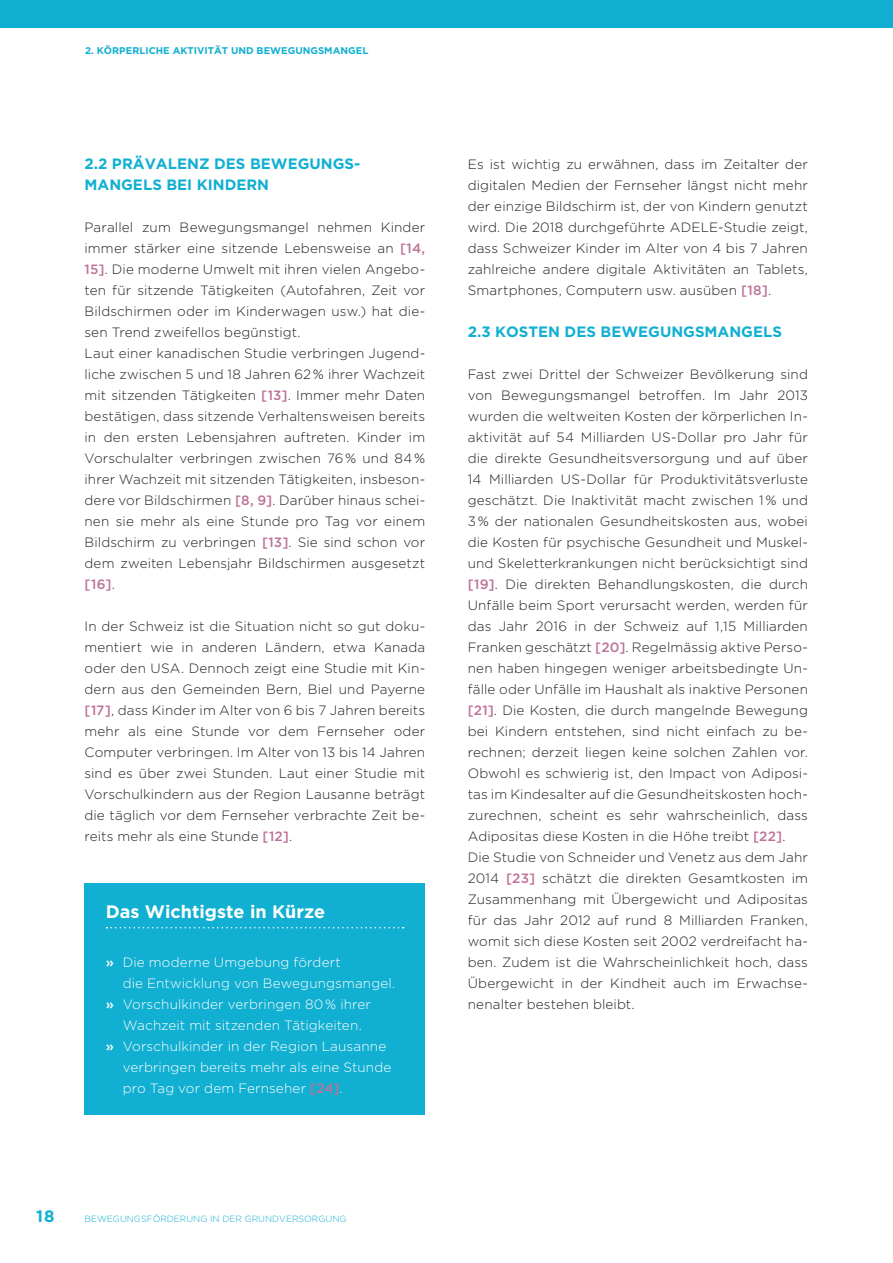
<style>
.page{position:relative;width:893px;height:1263px;background:#fff}
.page>*{position:absolute;margin:0;border:0;box-sizing:border-box;transform-origin:0 0}
.t1{font:700 18px "Gotham";color:#fff}
.t2{font:700 16.5px "Gotham";color:#11afd1}
.t3{font:700 15px/21px "Gotham";color:#11afd1}
.t4{font:300 13.5px/21px "Gotham";letter-spacing:.01em;color:#231f20}
.t5{font:300 13.5px "Gotham";letter-spacing:.01em;color:#fff}
.t6{font:700 9.75px "Gotham";color:#11afd1}
.t7{font:300 9px "Gotham";color:#11afd1}
.s1{font-weight:500;color:#bd7298}
.s2{font-weight:500}
</style>
<div class="page">
<div style="left:0;top:0;width:893px;height:28px;background:#11afd1"></div>
<div style="left:85px;top:883px;width:340px;height:231px;background:#11afd1"></div>
<svg style="left:107px;top:927px;width:297px;height:1px"></svg>
<p class="t6" style="left:85px;top:45px;width:285px">2. KÖRPERLICHE AKTIVITÄT UND BEWEGUNGSMANGEL</p>
<p class="t3" style="left:85px;top:153px;width:276px">2.2 PRÄVALENZ DES BEWEGUNGS-<br>MANGELS BEI KINDERN</p>
<p class="t4" style="left:84px;top:217px;width:342px">Parallel zum Bewegungsmangel nehmen Kinder immer stärker eine sitzende Lebensweise an <span class="s1">[14, 15]</span>. Die moderne Umwelt mit ihren vielen Angebo&shy;ten für sitzende Tätigkeiten (Autofahren, Zeit vor Bildschirmen oder im Kinderwagen usw.) hat die&shy;sen Trend zweifellos begünstigt.<br>Laut einer kanadischen Studie verbringen Jugend&shy;liche zwischen 5 und 18 Jahren 62% ihrer Wachzeit mit sitzenden Tätigkeiten <span class="s1">[13]</span>. Immer mehr Daten bestätigen, dass sitzende Verhaltensweisen bereits in den ersten Lebensjahren auftreten. Kinder im Vorschulalter verbringen zwischen 76% und 84% ihrer Wachzeit mit sitzenden Tätigkeiten, insbeson&shy;dere vor Bildschirmen <span class="s1">[8, 9]</span>. Darüber hinaus schei&shy;nen sie mehr als eine Stunde pro Tag vor einem Bildschirm zu verbringen <span class="s1">[13]</span>. Sie sind schon vor dem zweiten Lebensjahr Bildschirmen ausgesetzt <span class="s1">[16]</span>.</p>
<p class="t4" style="left:84px;top:616px;width:342px;text-align:justify">In der Schweiz ist die Situation nicht so gut doku&shy;mentiert wie in anderen Ländern, etwa Kanada oder den USA. Dennoch zeigt eine Studie mit Kin&shy;dern aus den Gemeinden Bern, Biel und Payerne <span class="s1">[17]</span>, dass Kinder im Alter von 6 bis 7 Jahren bereits mehr als eine Stunde vor dem Fernseher oder Computer verbringen. Im Alter von 13 bis 14 Jahren sind es über zwei Stunden. Laut einer Studie mit Vorschulkindern aus der Region Lausanne beträgt die täglich vor dem Fernseher verbrachte Zeit be&shy;reits mehr als eine Stunde <span class="s1">[12]</span>.</p>
<h1 class="t1" style="left:106px;top:902px;width:221px">Das Wichtigste in Kürze</h1>
<p class="t5" style="left:106px;top:955px;width:237px"><span class="s2">»</span> Die moderne Umgebung fördert</p>
<p class="t5" style="left:123px;top:976px;width:274px">die Entwicklung von Bewegungsmangel.</p>
<p class="t5" style="left:106px;top:997px;width:267px"><span class="s2">»</span> Vorschulkinder verbringen 80% ihrer</p>
<p class="t5" style="left:123px;top:1018px;width:241px">Wachzeit mit sitzenden Tätigkeiten.</p>
<p class="t5" style="left:106px;top:1039px;width:282px"><span class="s2">»</span> Vorschulkinder in der Region Lausanne</p>
<p class="t5" style="left:123px;top:1060px;width:270px">verbringen bereits mehr als eine Stunde</p>
<p class="t5" style="left:123px;top:1081px;width:221px">pro Tag vor dem Fernseher <span class="s1">[24]</span>.</p>
<p class="t4" style="left:468px;top:154px;width:342px;text-align:justify">Es ist wichtig zu erwähnen, dass im Zeitalter der digitalen Medien der Fernseher längst nicht mehr der einzige Bildschirm ist, der von Kindern genutzt wird. Die 2018 durchgeführte ADELE-Studie zeigt, dass Schweizer Kinder im Alter von 4 bis 7 Jahren zahlreiche andere digitale Aktivitäten an Tablets, Smartphones, Computern usw. ausüben <span class="s1">[18]</span>.</p>
<p class="t3" style="left:468px;top:321px;width:316px">2.3 KOSTEN DES BEWEGUNGSMANGELS</p>
<p class="t4" style="left:468px;top:364px;width:342px">Fast zwei Drittel der Schweizer Bevölkerung sind von Bewegungsmangel betroffen. Im Jahr 2013 wurden die weltweiten Kosten der körperlichen In&shy;aktivität auf 54 Milliarden US-Dollar pro Jahr für die direkte Gesundheitsversorgung und auf über 14 Milliarden US-Dollar für Produktivitätsverluste geschätzt. Die Inaktivität macht zwischen 1% und 3% der nationalen Gesundheitskosten aus, wobei die Kosten für psychische Gesundheit und Muskel&shy;und Skeletterkrankungen nicht berücksichtigt sind <span class="s1">[19]</span>. Die direkten Behandlungskosten, die durch Unfälle beim Sport verursacht werden, werden für das Jahr 2016 in der Schweiz auf 1,15 Milliarden Franken geschätzt <span class="s1">[20]</span>. Regelmässig aktive Perso&shy;nen haben hingegen weniger arbeitsbedingte Un&shy;fälle oder Unfälle im Haushalt als inaktive Personen <span class="s1">[21]</span>. Die Kosten, die durch mangelnde Bewegung bei Kindern entstehen, sind nicht einfach zu be&shy;rechnen; derzeit liegen keine solchen Zahlen vor.<br>Obwohl es schwierig ist, den Impact von Adiposi&shy;tas im Kindesalter auf die Gesundheitskosten hoch&shy;zurechnen, scheint es sehr wahrscheinlich, dass Adipositas diese Kosten in die Höhe treibt <span class="s1">[22]</span>.<br>Die Studie von Schneider und Venetz aus dem Jahr 2014 <span class="s1">[23]</span> schätzt die direkten Gesamtkosten im Zusammenhang mit Übergewicht und Adipositas für das Jahr 2012 auf rund 8 Milliarden Franken, womit sich diese Kosten seit 2002 verdreifacht ha&shy;ben. Zudem ist die Wahrscheinlichkeit hoch, dass Übergewicht in der Kindheit auch im Erwachse&shy;nenalter bestehen bleibt.</p>
<p class="t2" style="left:36px;top:1207px;width:20px">18</p>
<p class="t7" style="left:85px;top:1214px;width:264px">BEWEGUNGSFÖRDERUNG IN DER GRUNDVERSORGUNG</p>
</div>
